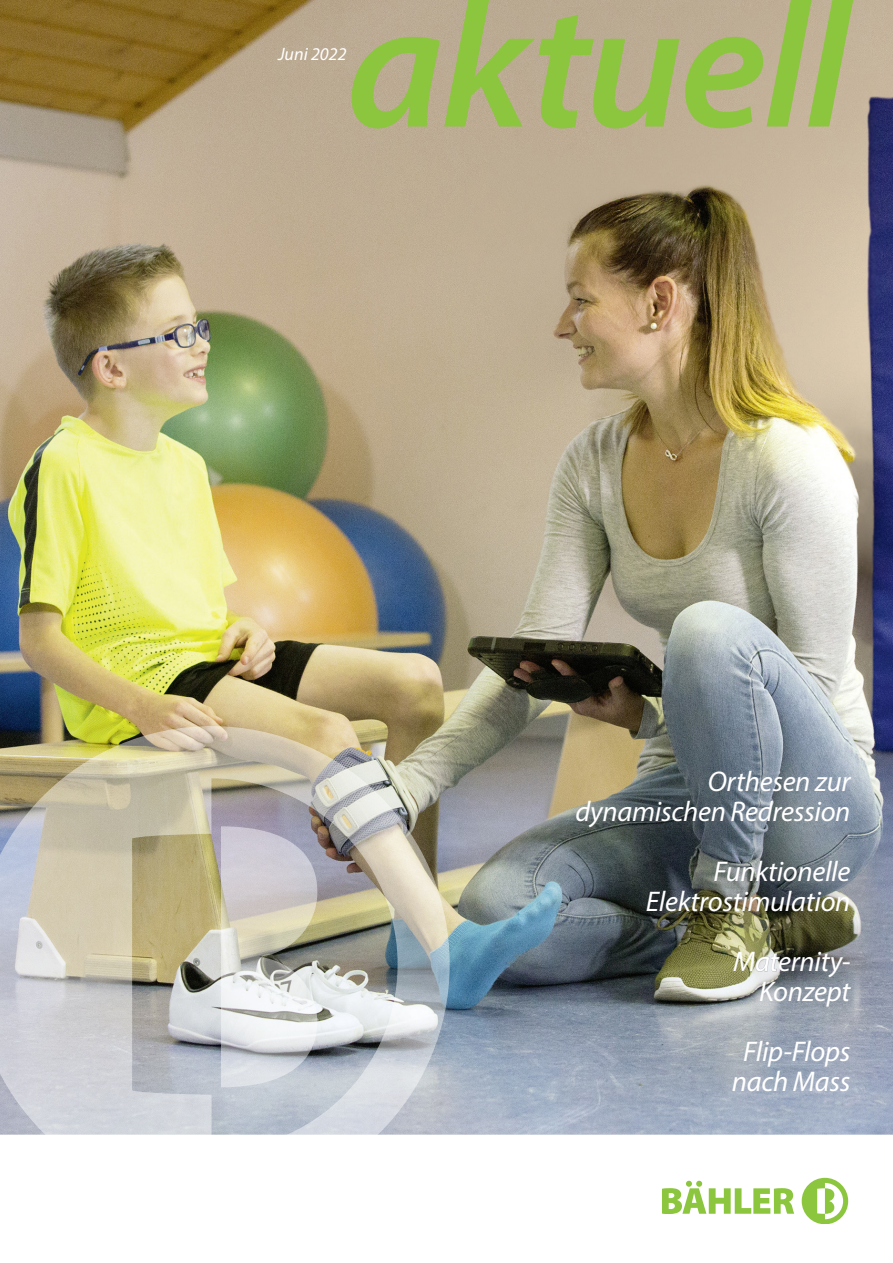
<style>
.page{position:relative;width:893px;height:1263px;background:#fff}
.page>*{position:absolute;margin:0;border:0;box-sizing:border-box;transform-origin:0 0}
.t1{font:italic 600 180px "Myriad Pro";letter-spacing:-.02em;color:#8bc63e}
.t2{font:italic 28.5px "Myriad Pro";letter-spacing:-.01em;color:#fff}
.t3{font:italic 18px "Myriad Pro";color:#fff}
.s1{color:#bcbdc0}
</style>
<div class="page">
<img style="left:0;top:0;width:893px;height:1135px">
<svg style="left:802px;top:1178px;width:46px;height:45px"></svg>
<svg style="left:662px;top:1181px;width:132px;height:33px"></svg>
<img style="left:0;top:726px;width:450px;height:409px">
<svg style="left:221px;top:826px;width:96px;height:261px;background:#cdcccb"></svg>
<p class="t1" style="left:347px;top:-48px;width:504px">aktuell</p>
<p class="t3" style="left:278px;top:42px;width:70px">Juni 2022</p>
<p class="t2" style="left:708px;top:764px;width:144px">Orthesen zur</p>
<p class="t2" style="left:576px;top:794px;width:276px">dynamischen Redression</p>
<p class="t2" style="left:713px;top:854px;width:138px">Funktionelle</p>
<p class="t2" style="left:646px;top:884px;width:206px">Elektrostimulation</p>
<p class="t2" style="left:733px;top:944px;width:119px">M<span class="s1">at</span>ernity-</p>
<p class="t2" style="left:759px;top:974px;width:93px">Konzept</p>
<p class="t2" style="left:743px;top:1034px;width:109px">Flip-Flops</p>
<p class="t2" style="left:732px;top:1064px;width:120px">nach Mass</p>
</div>
